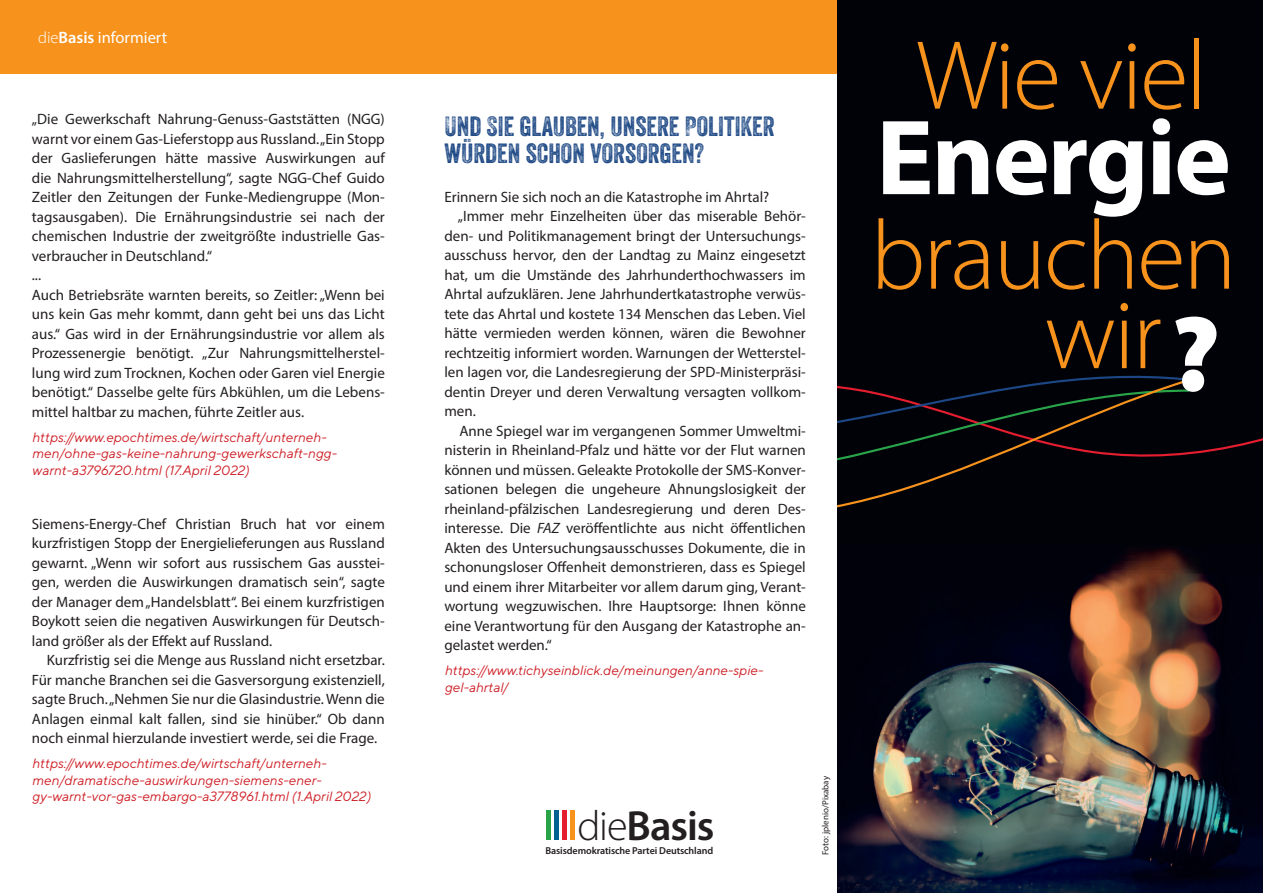
<style>
.page{position:relative;width:1263px;height:893px;background:#fff}
.page>*{position:absolute;margin:0;border:0;box-sizing:border-box;transform-origin:0 0}
.t1{font:700 108px "Myriad Pro";letter-spacing:-.02em;color:#fff}
.t2{font:300 99px/79.5px "Myriad Pro";letter-spacing:-.02em;color:#f7931d;text-align:right}
.t3{font:600 42.3px "Myriad Pro";letter-spacing:-.025em;color:#231f20}
.t4{font:27px/27px "Veneer Three";color:#1c4784}
.t5{font:16.5px "Myriad Pro";color:#fff}
.t6{font:15px/19.5px "Myriad Pro";color:#231f20;text-align:justify}
.t7{font:italic 13.5px/16.5px "TT Norms Pro";color:#ce1f26}
.t8{font:600 10.05px "Myriad Pro";letter-spacing:-.01em;color:#231f20}
.t9{font:9px "Myriad Pro";color:#231f20}
.s1{font-weight:300}
.s2{font-weight:600}
.s3{font-style:italic}
.s4{font-weight:900;font-size:108px;color:#fff}
</style>
<div class="page">
<div style="left:0;top:0;width:1263px;height:74px;background:#f7931d"></div>
<div style="left:838px;top:0;width:425px;height:587px;background:#000208"></div>
<img style="left:838px;top:548px;width:425px;height:345px">
<svg style="left:838px;top:375px;width:425px;height:133px"></svg>
<div style="left:1189px;top:355px;width:74px;height:52px;background:#000208"></div>
<hr style="left:546px;top:811px;width:4px;height:29px;background:#29a449">
<hr style="left:554px;top:811px;width:4px;height:29px;background:#016091">
<hr style="left:562px;top:811px;width:4px;height:29px;background:#e41d2f">
<hr style="left:570px;top:811px;width:4px;height:29px;background:#f7931d">
<p class="t5" style="left:38px;top:27px;width:131px"><span class="s1">die</span><span class="s2">Basis</span> informiert</p>
<p class="t6" style="left:32px;top:109px;width:354px;text-align:left">„Die Gewerkschaft Nahrung-Genuss-Gaststätten (NGG) warnt vor einem Gas-Lieferstopp aus Russland. „Ein Stopp der Gaslieferungen hätte massive Auswirkungen auf die Nahrungsmittelherstellung“, sagte NGG-Chef Guido Zeitler den Zeitungen der Funke-Mediengruppe (Mon&shy;tagsausgaben). Die Ernährungsindustrie sei nach der chemischen Industrie der zweitgrößte industrielle Gas&shy;verbraucher in Deutschland.“<br>...<br>Auch Betriebsräte warnten bereits, so Zeitler: „Wenn bei uns kein Gas mehr kommt, dann geht bei uns das Licht aus.“ Gas wird in der Ernährungsindustrie vor allem als Prozessenergie benötigt. „Zur Nahrungsmittelherstel&shy;lung wird zum Trocknen, Kochen oder Garen viel Energie benötigt.“ Dasselbe gelte fürs Abkühlen, um die Lebens&shy;mittel haltbar zu machen, führte Zeitler aus.</p>
<p class="t7" style="left:32px;top:428px;width:306px">https://www.epochtimes.de/wirtschaft/unterneh&shy;men/ohne-gas-keine-nahrung-gewerkschaft-ngg&shy;warnt-a3796720.html (17.April 2022)</p>
<p class="t6" style="left:32px;top:514px;width:354px">Siemens-Energy-Chef Christian Bruch hat vor einem kurzfristigen Stopp der Energielieferungen aus Russland gewarnt. „Wenn wir sofort aus russischem Gas ausstei&shy;gen, werden die Auswirkungen dramatisch sein“, sagte der Manager dem „Handelsblatt“. Bei einem kurzfristigen Boykott seien die negativen Auswirkungen für Deutsch&shy;land größer als der Effekt auf Russland.</p>
<p class="t6" style="left:32px;top:650px;width:354px;text-indent:15px">Kurzfristig sei die Menge aus Russland nicht ersetzbar.<br>Für manche Branchen sei die Gasversorgung existenziell, sagte Bruch. „Nehmen Sie nur die Glasindustrie. Wenn die Anlagen einmal kalt fallen, sind sie hinüber.“ Ob dann noch einmal hierzulande investiert werde, sei die Frage.</p>
<p class="t7" style="left:32px;top:754px;width:340px">https://www.epochtimes.de/wirtschaft/unterneh&shy;men/dramatische-auswirkungen-siemens-ener&shy;gy-warnt-vor-gas-embargo-a3778961.html (1.April 2022)</p>
<h3 class="t4" style="left:444px;top:112px;width:332px">UND SIE GLAUBEN, UNSERE POLITIKER<br>WÜRDEN SCHON VORSORGEN?</h3>
<p class="t6" style="left:444px;top:187px;width:326px">Erinnern Sie sich noch an die Katastrophe im Ahrtal?</p>
<p class="t6" style="left:458px;top:206px;width:350px">„Immer mehr Einzelheiten über das miserable Behör-</p>
<p class="t6" style="left:444px;top:226px;width:363px">den- und Politikmanagement bringt der Untersuchungs-</p>
<p class="t6" style="left:444px;top:245px;width:363px">ausschuss hervor, den der Landtag zu Mainz eingesetzt</p>
<p class="t6" style="left:444px;top:265px;width:363px">hat, um die Umstände des Jahrhunderthochwassers im</p>
<p class="t6" style="left:444px;top:284px;width:363px">Ahrtal aufzuklären. Jene Jahrhundertkatastrophe verwüs-</p>
<p class="t6" style="left:444px;top:304px;width:363px">tete das Ahrtal und kostete 134 Menschen das Leben. Viel</p>
<p class="t6" style="left:444px;top:323px;width:363px">hätte vermieden werden können, wären die Bewohner</p>
<p class="t6" style="left:444px;top:343px;width:363px">rechtzeitig informiert worden. Warnungen der Wetterstel-</p>
<p class="t6" style="left:444px;top:362px;width:363px">len lagen vor, die Landesregierung der SPD-Ministerpräsi-</p>
<p class="t6" style="left:444px;top:382px;width:363px">dentin Dreyer und deren Verwaltung versagten vollkom-</p>
<p class="t6" style="left:444px;top:401px;width:33px">men.</p>
<p class="t6" style="left:459px;top:421px;width:348px">Anne Spiegel war im vergangenen Sommer Umweltmi-</p>
<p class="t6" style="left:444px;top:440px;width:363px">nisterin in Rheinland-Pfalz und hätte vor der Flut warnen</p>
<p class="t6" style="left:444px;top:460px;width:363px">können und müssen. Geleakte Protokolle der SMS-Konver-</p>
<p class="t6" style="left:444px;top:479px;width:363px">sationen belegen die ungeheure Ahnungslosigkeit der</p>
<p class="t6" style="left:444px;top:499px;width:362px">rheinland-pfälzischen Landesregierung und deren Des-</p>
<p class="t6" style="left:444px;top:518px;width:363px">interesse. Die <span class="s3">FAZ</span> veröffentlichte aus nicht öffentlichen</p>
<p class="t6" style="left:444px;top:538px;width:363px">Akten des Untersuchungsausschusses Dokumente, die in</p>
<p class="t6" style="left:444px;top:557px;width:363px">schonungsloser Offenheit demonstrieren, dass es Spiegel</p>
<p class="t6" style="left:444px;top:577px;width:363px">und einem ihrer Mitarbeiter vor allem darum ging, Verant-</p>
<p class="t6" style="left:444px;top:596px;width:363px">wortung wegzuwischen. Ihre Hauptsorge: Ihnen könne</p>
<p class="t6" style="left:444px;top:616px;width:363px">eine Verantwortung für den Ausgang der Katastrophe an-</p>
<p class="t6" style="left:444px;top:635px;width:109px">gelastet werden.“</p>
<p class="t7" style="left:444px;top:661px;width:320px">https://www.tichyseinblick.de/meinungen/anne-spie&shy;gel-ahrtal/</p>
<h3 class="t3" style="left:577px;top:799px;width:139px"><span class="s1">die</span>Basis</h3>
<p class="t8" style="left:545px;top:845px;width:169px">Basisdemokratische Partei Deutschland</p>
<p class="t9" style="left:820px;top:855px;width:80px;rotate:-90deg">Foto: jplenio/Pixabay</p>
<h2 class="t2" style="left:916px;top:38px;width:293px">Wie viel</h2>
<h1 class="t1" style="left:876px;top:87px;width:356px">Energie</h1>
<h2 class="t2" style="left:871px;top:218px;width:367px">brauchen wir<span class="s4">?</span></h2>
</div>
